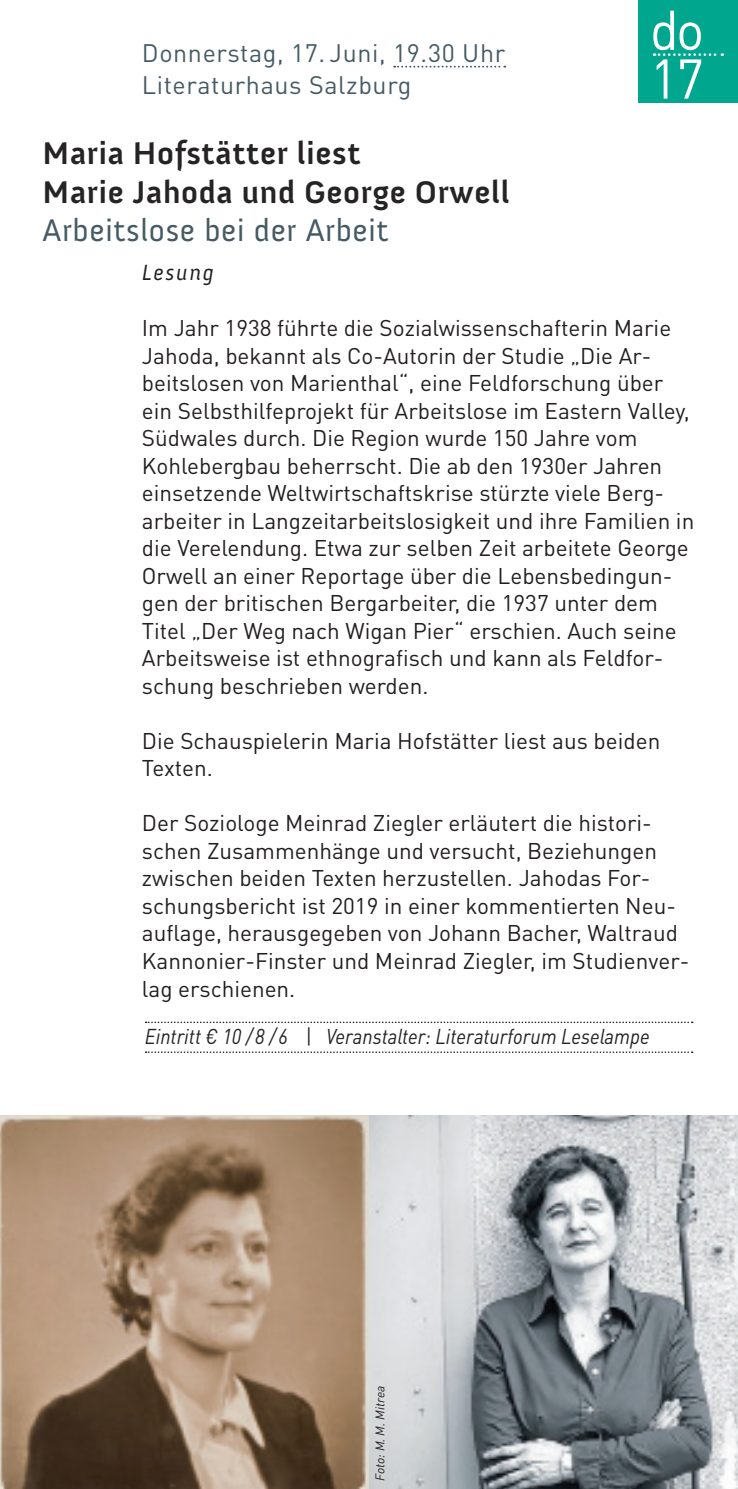
<style>
.page{position:relative;width:738px;height:1489px;background:#fff}
.page>*{position:absolute;margin:0;border:0;box-sizing:border-box;transform-origin:0 0}
.t1{font:55px/48.8px "DINOT";color:#fff;scale:.96 1}
.t2{font:700 32px/38.8px "Anivers";letter-spacing:.02em;color:#262324}
.t3{font:32px "Anivers";letter-spacing:.02em;color:#465a64}
.t4{font:25px/32px "DINOT";letter-spacing:.025em;color:#465a64}
.t5{font:22.5px/27.5px "DINOT";color:#231f20}
.t6{font:italic 22.5px "Anivers";letter-spacing:.075em;color:#231f20}
.t7{font:italic 21.25px "DINOT";color:#231f20;scale:.9 1}
.t8{font:italic 12.5px "DINOT";color:#231f20}
.s1{font-style:normal}
</style>
<div class="page">
<img style="left:1px;top:1115px;width:736px;height:373px">
<div style="left:638px;top:0;width:99px;height:103px;background:#00a78e"></div>
<svg style="left:394px;top:66px;width:111px;height:2px"></svg>
<svg style="left:145px;top:1021px;width:547px;height:2px"></svg>
<svg style="left:145px;top:1051px;width:547px;height:1px"></svg>
<svg style="left:653px;top:53px;width:69px;height:3px"></svg>
<p class="t4" style="left:142px;top:36px;width:364px">Donnerstag, 17. Juni, 19.30 Uhr<br>Literaturhaus Salzburg</p>
<h2 class="t2" style="left:43px;top:134px;width:468px">Maria Hofstätter liest<br>Marie Jahoda und George Orwell</h2>
<h2 class="t3" style="left:43px;top:213px;width:347px">Arbeitslose bei der Arbeit</h2>
<p class="t6" style="left:142px;top:260px;width:73px">Lesung</p>
<h1 class="t1" style="left:649px;top:3px;width:58px">do<br>17</h1>
<p class="t5" style="left:142px;top:313px;width:553px">Im Jahr 1938 führte die Sozialwissenschafterin Marie Jahoda, bekannt als Co-Autorin der Studie „Die Ar&shy;beitslosen von Marienthal“, eine Feldforschung über ein Selbsthilfeprojekt für Arbeitslose im Eastern Valley, Südwales durch. Die Region wurde 150 Jahre vom Kohlebergbau beherrscht. Die ab den 1930er Jahren einsetzende Weltwirtschaftskrise stürzte viele Berg&shy;arbeiter in Langzeitarbeitslosigkeit und ihre Familien in die Verelendung. Etwa zur selben Zeit arbeitete George Orwell an einer Reportage über die Lebensbedingun&shy;gen der britischen Bergarbeiter, die 1937 unter dem Titel „Der Weg nach Wigan Pier“ erschien. Auch seine Arbeitsweise ist ethnografisch und kann als Feldfor&shy;schung beschrieben werden.</p>
<p class="t5" style="left:142px;top:726px;width:519px">Die Schauspielerin Maria Hofstätter liest aus beiden<br>Texten.</p>
<p class="t5" style="left:142px;top:808px;width:548px">Der Soziologe Meinrad Ziegler erläutert die histori&shy;schen Zusammenhänge und versucht, Beziehungen zwischen beiden Texten herzustellen. Jahodas For&shy;schungsbericht ist 2019 in einer kommentierten Neu&shy;auflage, herausgegeben von Johann Bacher, Waltraud Kannonier-Finster und Meinrad Ziegler, im Studienver&shy;lag erschienen.</p>
<p class="t7" style="left:145px;top:1022px;width:562px">Eintritt € 10 / 8 / 6 <span class="s1">|</span> Veranstalter: Literaturforum Leselampe</p>
<p class="t8" style="left:371px;top:1480px;width:97px;rotate:-90deg">Foto: M. M. Mitrea</p>
</div>
